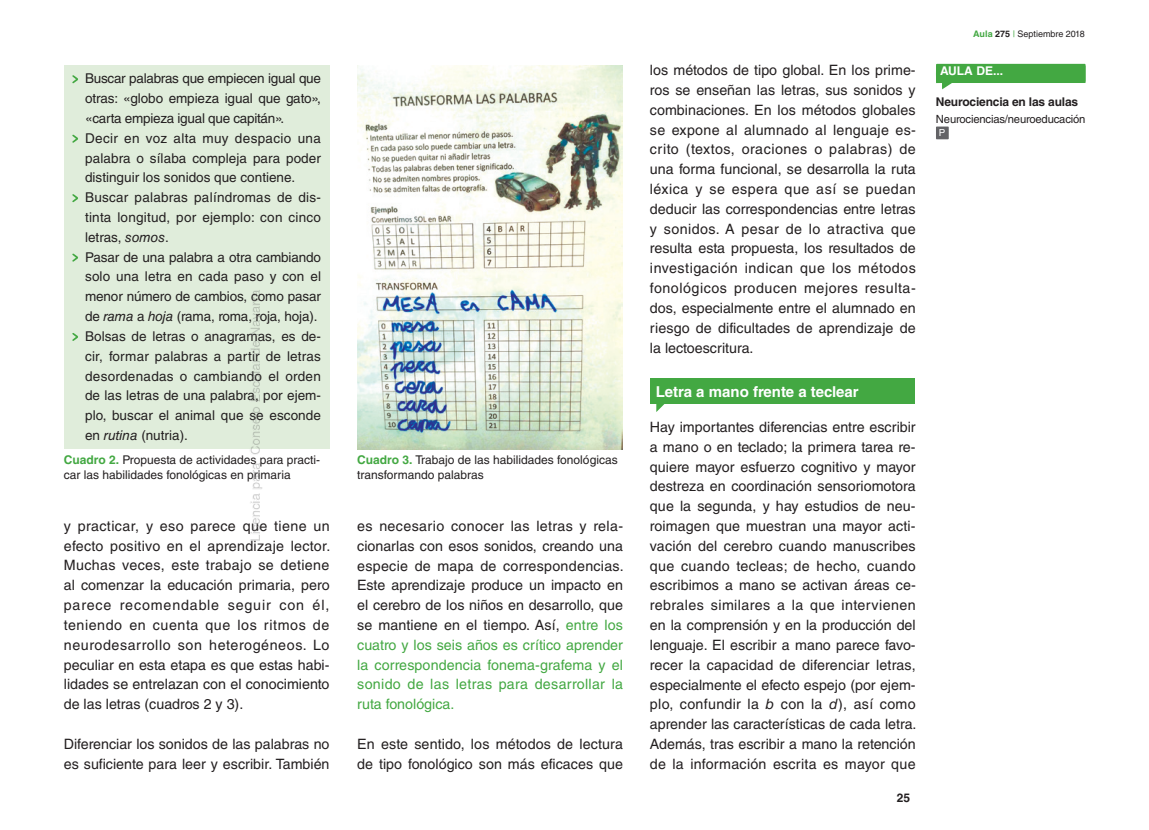
<style>
.page{position:relative;width:1149px;height:830px;background:#fff}
.page>*{position:absolute;margin:0;border:0;box-sizing:border-box;transform-origin:0 0}
.t1{font:700 15px "Helvetica LT Std";color:#fff}
.t2{font:14.25px/19.8px "Helvetica LT Std";color:#231f20;text-align:justify}
.t3{font:13.5px/19.8px "Helvetica LT Std";color:#231f20}
.t4{font:12px/15px "Helvetica LT Std";color:#231f20}
.t5{font:700 12px "Helvetica LT Std";letter-spacing:-.015em;color:#231f20}
.t6{font:700 12px "Helvetica LT Std";color:#fff}
.t7{font:11.25px "Helvetica LT Std";letter-spacing:-.015em;color:#231f20}
.t8{font:9.75px "Helvetica LT Std";color:#fff}
.t9{font:9px "Helvetica LT Std";color:#231f20}
.s1{font-style:italic}
.s2{font-weight:700;color:#43a842}
.s3{color:#43a842}
.s4{font-weight:700}
</style>
<div class="page">
<div style="left:649px;top:378px;width:265px;height:26px;background:#43a842"></div>
<svg style="left:936px;top:64px;width:149px;height:25px"></svg>
<div style="left:64px;top:65px;width:265px;height:383px;background:#e0eddb"></div>
<svg style="left:72px;top:75px;width:6px;height:8px"></svg>
<svg style="left:72px;top:134px;width:6px;height:9px"></svg>
<svg style="left:72px;top:194px;width:6px;height:8px"></svg>
<svg style="left:72px;top:253px;width:6px;height:9px"></svg>
<svg style="left:72px;top:333px;width:6px;height:8px"></svg>
<div style="left:935px;top:126px;width:13px;height:13px;background:#636366"></div>
<img style="left:248px;top:65px;width:417px;height:476px">
<p class="t3" style="left:85px;top:69px;width:237px">Buscar palabras que empiecen igual que otras: «globo empieza igual que gato», «carta empieza igual que capitán».<br>Decir en voz alta muy despacio una palabra o sílaba compleja para poder distinguir los sonidos que contiene.<br>Buscar palabras palíndromas de dis&shy;tinta longitud, por ejemplo: con cinco letras, <span class="s1">somos</span>.<br>Pasar de una palabra a otra cambiando solo una letra en cada paso y con el menor número de cambios, como pasar de <span class="s1">rama</span> a <span class="s1">hoja</span> (rama, roma, roja, hoja).<br>Bolsas de letras o anagramas, es de&shy;cir, formar palabras a partir de letras desordenadas o cambiando el orden de las letras de una palabra, por ejem&shy;plo, buscar el animal que se esconde en <span class="s1">rutina</span> (nutria).</p>
<p class="t4" style="left:64px;top:452px;width:258px"><span class="s2">Cuadro 2.</span> Propuesta de actividades para practi&shy;car las habilidades fonológicas en primaria</p>
<p class="t4" style="left:357px;top:452px;width:262px"><span class="s2">Cuadro 3.</span> Trabajo de las habilidades fonológicas transformando palabras</p>
<p class="t2" style="left:64px;top:515px;width:268px">y practicar, y eso parece que tiene un efecto positivo en el aprendizaje lector.<br>Muchas veces, este trabajo se detiene al comenzar la educación primaria, pero parece recomendable seguir con él, teniendo en cuenta que los ritmos de neurodesarrollo son heterogéneos. Lo peculiar en esta etapa es que estas habi&shy;lidades se entrelazan con el conocimiento de las letras (cuadros 2 y 3).</p>
<p class="t2" style="left:64px;top:733px;width:267px">Diferenciar los sonidos de las palabras no es suficiente para leer y escribir. También</p>
<p class="t2" style="left:357px;top:515px;width:268px">es necesario conocer las letras y rela&shy;cionarlas con esos sonidos, creando una especie de mapa de correspondencias.<br>Este aprendizaje produce un impacto en el cerebro de los niños en desarrollo, que se mantiene en el tiempo. Así, <span class="s3">entre los cuatro y los seis años es crítico aprender la correspondencia fonema-grafema y el sonido de las letras para desarrollar la ruta fonológica.</span></p>
<p class="t2" style="left:357px;top:733px;width:267px">En este sentido, los métodos de lectura de tipo fonológico son más eficaces que</p>
<p class="t2" style="left:649px;top:60px;width:267px">los métodos de tipo global. En los prime&shy;ros se enseñan las letras, sus sonidos y combinaciones. En los métodos globales se expone al alumnado al lenguaje es&shy;crito (textos, oraciones o palabras) de una forma funcional, se desarrolla la ruta léxica y se espera que así se puedan deducir las correspondencias entre letras y sonidos. A pesar de lo atractiva que resulta esta propuesta, los resultados de investigación indican que los métodos fonológicos producen mejores resulta&shy;dos, especialmente entre el alumnado en riesgo de dificultades de aprendizaje de la lectoescritura.</p>
<p class="t1" style="left:655px;top:382px;width:204px">Letra a mano frente a teclear</p>
<p class="t2" style="left:649px;top:417px;width:268px">Hay importantes diferencias entre escribir a mano o en teclado; la primera tarea re&shy;quiere mayor esfuerzo cognitivo y mayor destreza en coordinación sensoriomotora que la segunda, y hay estudios de neu&shy;roimagen que muestran una mayor acti&shy;vación del cerebro cuando manuscribes que cuando tecleas; de hecho, cuando escribimos a mano se activan áreas ce&shy;rebrales similares a la que intervienen en la comprensión y en la producción del lenguaje. El escribir a mano parece favo&shy;recer la capacidad de diferenciar letras, especialmente el efecto espejo (por ejem&shy;plo, confundir la <span class="s1">b</span> con la <span class="s1">d</span>), así como aprender las características de cada letra.<br>Además, tras escribir a mano la retención de la información escrita es mayor que</p>
<p class="t5" style="left:896px;top:790px;width:15px">25</p>
<p class="t9" style="left:972px;top:29px;width:113px"><span class="s2">Aula</span> <span class="s4">275</span> <span class="s3">|</span> Septiembre 2018</p>
<p class="t6" style="left:939px;top:64px;width:64px">AULA DE...</p>
<p class="t5" style="left:935px;top:95px;width:144px">Neurociencia en las aulas</p>
<p class="t7" style="left:935px;top:112px;width:151px">Neurociencias/neuroeducación</p>
<p class="t8" style="left:938px;top:127px;width:8px">P</p>
</div>
